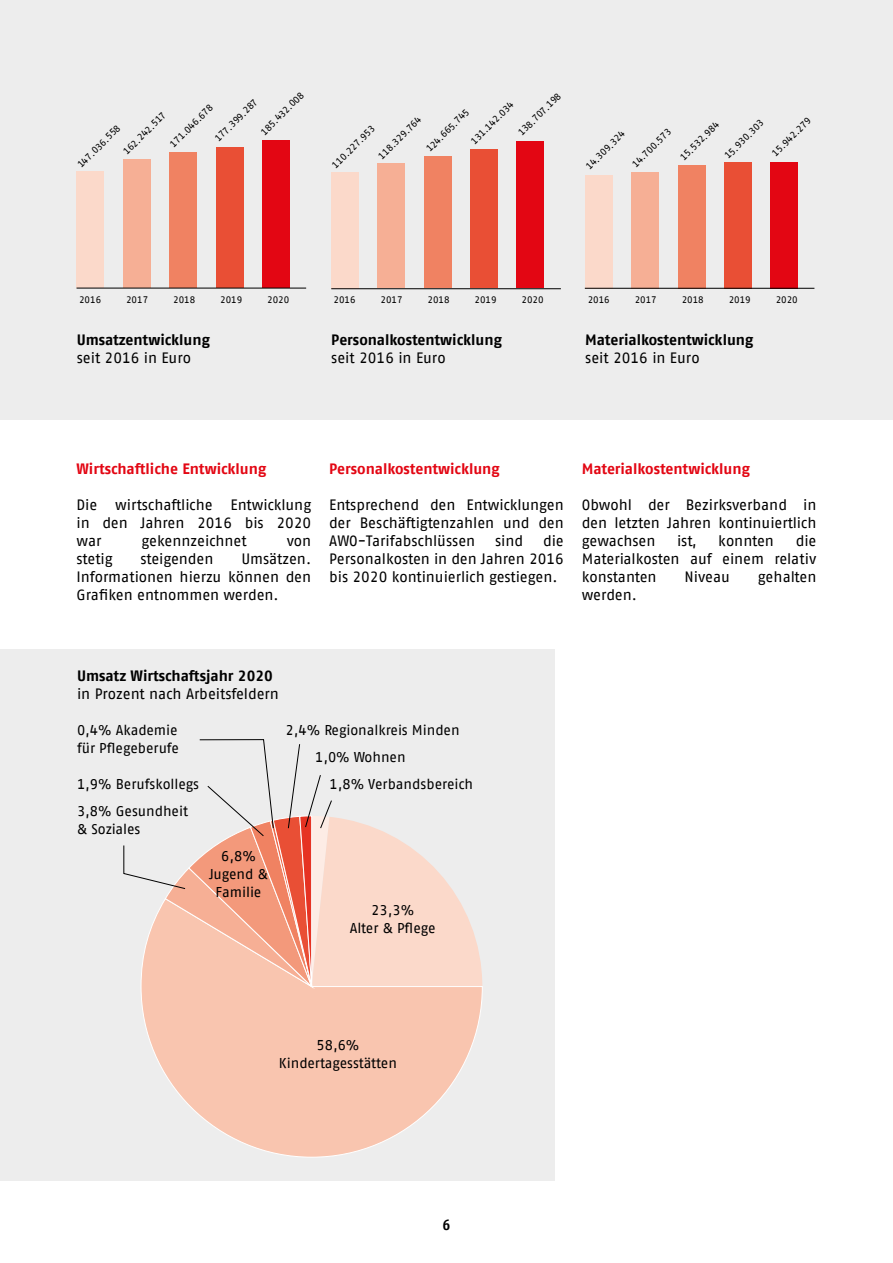
<style>
.page{position:relative;width:893px;height:1263px;background:#fff}
.page>*{position:absolute;margin:0;border:0;box-sizing:border-box;transform-origin:0 0}
.t1{font:15px/18px "AWO Fago Office";color:#000;text-align:justify}
.t2{font:700 15px "AWO Fago Office";color:#000}
.t3{font:700 15px "AWO Fago Office";color:#e30613}
.t4{font:700 15px "AWO Fago Cond";color:#000}
.t5{font:14.25px/18px "AWO Fago Office";color:#000;text-align:center}
.t6{font:9.6px "AWO Fago Office";color:#000}
</style>
<div class="page">
<div style="left:0;top:649px;width:555px;height:531px;background:#ededed"></div>
<svg style="left:141px;top:982px;width:342px;height:175px"></svg>
<svg style="left:123px;top:739px;width:359px;height:248px"></svg>
<div style="left:0;top:0;width:893px;height:420px;background:#ededed"></div>
<div style="left:77px;top:171px;width:27px;height:117px;background:#fbd9ca"></div>
<div style="left:123px;top:159px;width:28px;height:129px;background:#f6af95"></div>
<div style="left:169px;top:152px;width:28px;height:136px;background:#f08262"></div>
<div style="left:216px;top:147px;width:27px;height:141px;background:#e94f35"></div>
<div style="left:262px;top:141px;width:28px;height:147px;background:#e30613"></div>
<hr style="left:77px;top:288px;width:229px;height:1px;background:#000">
<div style="left:724px;top:162px;width:28px;height:127px;background:#e94f35"></div>
<div style="left:678px;top:166px;width:27px;height:123px;background:#f08262"></div>
<div style="left:632px;top:172px;width:27px;height:117px;background:#f6af95"></div>
<div style="left:585px;top:175px;width:28px;height:114px;background:#fbd9ca"></div>
<div style="left:331px;top:172px;width:28px;height:116px;background:#fbd9ca"></div>
<div style="left:378px;top:163px;width:27px;height:125px;background:#f6af95"></div>
<div style="left:424px;top:157px;width:27px;height:131px;background:#f08262"></div>
<div style="left:470px;top:150px;width:28px;height:138px;background:#e94f35"></div>
<div style="left:517px;top:142px;width:27px;height:146px;background:#e30613"></div>
<div style="left:771px;top:162px;width:27px;height:127px;background:#e30613"></div>
<hr style="left:331px;top:288px;width:230px;height:1px;background:#000">
<hr style="left:585px;top:288px;width:229px;height:1px;background:#000">
<p class="t6" style="left:121px;top:149px;width:58px;rotate:-45deg">162.242.517</p>
<p class="t6" style="left:168px;top:142px;width:58px;rotate:-45deg">171.046.678</p>
<p class="t6" style="left:213px;top:136px;width:58px;rotate:-45deg">177.399.287</p>
<p class="t6" style="left:259px;top:129px;width:58px;rotate:-45deg">185.432.008</p>
<p class="t6" style="left:75px;top:162px;width:58px;rotate:-45deg">147.036.558</p>
<p class="t6" style="left:330px;top:163px;width:58px;rotate:-45deg">110.227.953</p>
<p class="t6" style="left:376px;top:153px;width:58px;rotate:-45deg">118.329.764</p>
<p class="t6" style="left:424px;top:146px;width:58px;rotate:-45deg">124.665.745</p>
<p class="t6" style="left:469px;top:139px;width:58px;rotate:-45deg">131.142.034</p>
<p class="t6" style="left:516px;top:130px;width:58px;rotate:-45deg">138.707.198</p>
<p class="t6" style="left:584px;top:164px;width:52px;rotate:-45deg">14.309.324</p>
<p class="t6" style="left:630px;top:162px;width:52px;rotate:-45deg">14.700.573</p>
<p class="t6" style="left:678px;top:155px;width:52px;rotate:-45deg">15.532.984</p>
<p class="t6" style="left:722px;top:153px;width:52px;rotate:-45deg">15.930.303</p>
<p class="t6" style="left:770px;top:151px;width:52px;rotate:-45deg">15.942.279</p>
<p class="t6" style="left:79px;top:294px;width:24px">2016</p>
<p class="t6" style="left:126px;top:294px;width:24px">2017</p>
<p class="t6" style="left:173px;top:294px;width:24px">2018</p>
<p class="t6" style="left:220px;top:294px;width:24px">2019</p>
<p class="t6" style="left:267px;top:294px;width:24px">2020</p>
<p class="t2" style="left:77px;top:330px;width:135px">Umsatzentwicklung</p>
<p class="t1" style="left:77px;top:348px;width:116px">seit 2016 in Euro</p>
<p class="t6" style="left:334px;top:294px;width:24px">2016</p>
<p class="t6" style="left:381px;top:294px;width:24px">2017</p>
<p class="t6" style="left:428px;top:294px;width:24px">2018</p>
<p class="t6" style="left:475px;top:294px;width:24px">2019</p>
<p class="t6" style="left:522px;top:294px;width:24px">2020</p>
<p class="t2" style="left:331px;top:330px;width:172px">Personalkostentwicklung</p>
<p class="t1" style="left:331px;top:348px;width:116px">seit 2016 in Euro</p>
<p class="t6" style="left:588px;top:294px;width:24px">2016</p>
<p class="t6" style="left:635px;top:294px;width:24px">2017</p>
<p class="t6" style="left:682px;top:294px;width:24px">2018</p>
<p class="t6" style="left:729px;top:294px;width:24px">2019</p>
<p class="t6" style="left:776px;top:294px;width:24px">2020</p>
<p class="t2" style="left:585px;top:330px;width:170px">Materialkostentwicklung</p>
<p class="t1" style="left:585px;top:348px;width:116px">seit 2016 in Euro</p>
<p class="t3" style="left:77px;top:459px;width:191px">Wirtschaftliche Entwicklung</p>
<p class="t1" style="left:77px;top:495px;width:236px">Die wirtschaftliche Entwicklung in den Jahren 2016 bis 2020 war</p>
<p class="t1" style="left:142px;top:531px;width:107px">gekennzeichnet</p>
<p class="t1" style="left:287px;top:531px;width:26px">von</p>
<p class="t1" style="left:77px;top:549px;width:38px">stetig</p>
<p class="t1" style="left:140px;top:549px;width:74px">steigenden</p>
<p class="t1" style="left:77px;top:549px;width:236px;text-indent:165px">Umsätzen.<br>Informationen hierzu können den Grafiken entnommen werden.</p>
<p class="t3" style="left:329px;top:459px;width:172px">Personalkostentwicklung</p>
<p class="t1" style="left:329px;top:495px;width:236px">Entsprechend den Entwicklungen der Beschäftigtenzahlen und den AWO-Tarifabschlüssen</p>
<p class="t1" style="left:329px;top:531px;width:236px;text-indent:214px">die Personalkosten in den Jahren 2016 bis 2020 kontinuierlich gestiegen.</p>
<p class="t1" style="left:495px;top:531px;width:30px">sind</p>
<p class="t3" style="left:582px;top:459px;width:170px">Materialkostentwicklung</p>
<p class="t1" style="left:582px;top:495px;width:236px">Obwohl der Bezirksverband in den letzten Jahren kontinuiertlich gewachsen</p>
<p class="t1" style="left:582px;top:531px;width:236px;text-indent:214px">die Materialkosten auf einem relativ konstanten</p>
<p class="t1" style="left:677px;top:531px;width:21px">ist,</p>
<p class="t1" style="left:718px;top:531px;width:57px">konnten</p>
<p class="t1" style="left:685px;top:567px;width:47px">Niveau</p>
<p class="t1" style="left:758px;top:567px;width:60px">gehalten</p>
<p class="t1" style="left:582px;top:585px;width:57px">werden.</p>
<p class="t2" style="left:77px;top:666px;width:197px">Umsatz Wirtschaftsjahr 2020</p>
<p class="t1" style="left:77px;top:684px;width:204px">in Prozent nach Arbeitsfeldern</p>
<p class="t5" style="left:77px;top:720px;width:102px">0,4% Akademie</p>
<p class="t5" style="left:286px;top:720px;width:176px">2,4% Regionalkreis Minden</p>
<p class="t5" style="left:77px;top:738px;width:103px">für Pflegeberufe</p>
<p class="t5" style="left:315px;top:747px;width:92px">1,0% Wohnen</p>
<p class="t5" style="left:77px;top:774px;width:124px">1,9% Berufskollegs</p>
<p class="t5" style="left:329px;top:774px;width:145px">1,8% Verbandsbereich</p>
<p class="t5" style="left:77px;top:801px;width:113px;text-align:left">3,8% Gesundheit &amp; Soziales</p>
<p class="t5" style="left:209px;top:846px;width:60px">6,8%<br>Jugend &amp;<br>Familie</p>
<p class="t5" style="left:350px;top:900px;width:87px">23,3%<br>Alter &amp; Pflege</p>
<p class="t5" style="left:279px;top:1035px;width:119px">58,6%<br>Kindertagesstätten</p>
<p class="t4" style="left:443px;top:1216px;width:9px">6</p>
</div>
